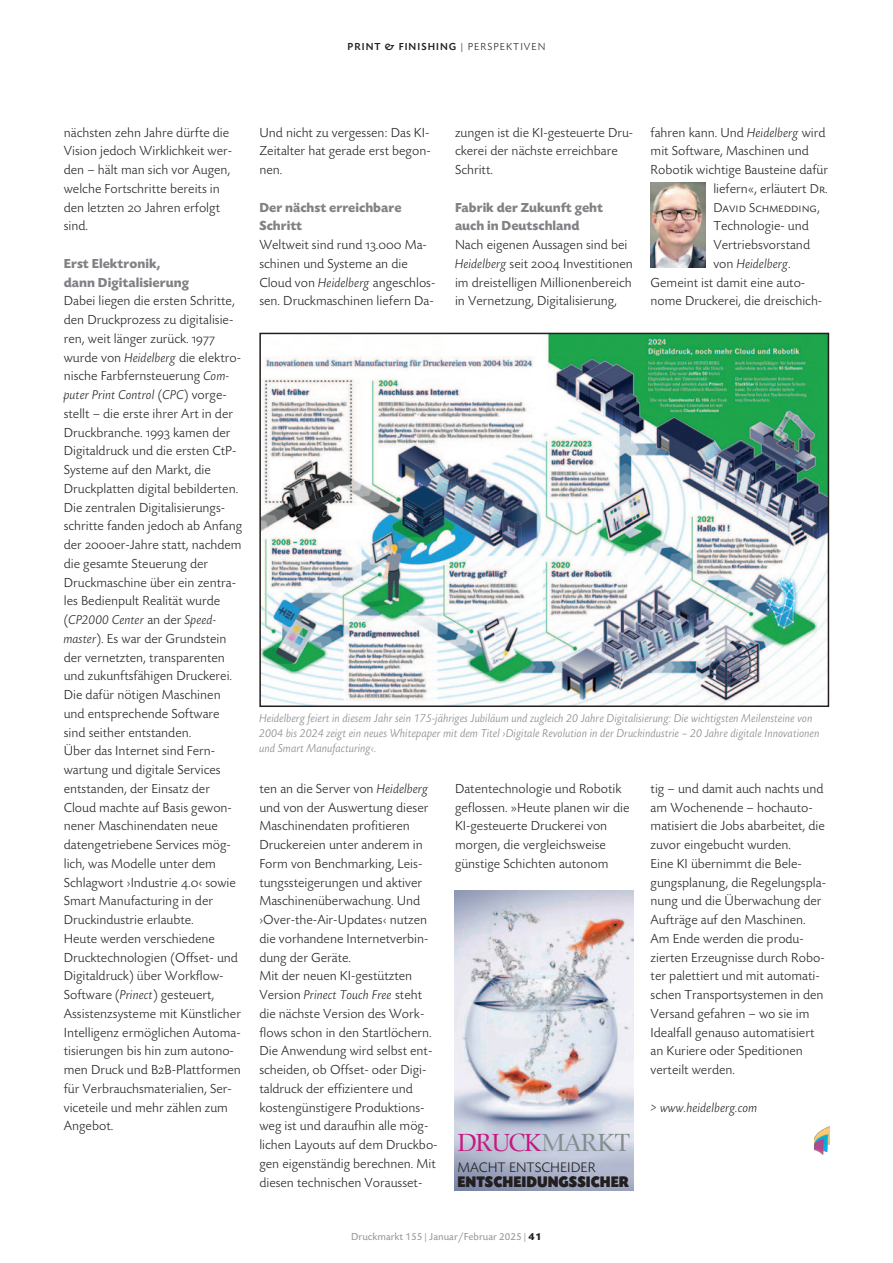
<style>
.page{position:relative;width:893px;height:1263px;background:#fff}
.page>*{position:absolute;margin:0;border:0;box-sizing:border-box;transform-origin:0 0}
.t1{font:25.5px "Zapf Renais SB";letter-spacing:-.05em;color:#c61881}
.t2{font:16.2px "Today SB Ultra";color:#231f20;scale:.9 1}
.t3{font:300 14.25px "Today SB";color:#231f20}
.t4{font:300 13.5px/18.8px "Today SB";color:#231f20}
.t5{font:700 13.5px/18.8px "Today SB";color:#808285}
.t6{font:italic 300 13.5px "Today SB";color:#231f20}
.t7{font:13.5px "Today SB Caps Lig";color:#231f20}
.t8{font:italic 300 12px/15px "Today SB";color:#808285}
.t9{font:10.5px "Today SB";color:#939598}
.t10{font:500 10.5px "Today SB";letter-spacing:.1em;color:#231f20}
.s1{font-weight:300}
.s2{font-family:"Today SB Caps Lig";font-weight:400}
.s3{font-style:italic}
.s4{font-family:"Today SB";font-weight:300}
.s5{font-style:normal}
.s6{color:#838c8e}
.s7{font-weight:700;color:#231f20}
</style>
<div class="page">
<img style="left:262px;top:336px;width:564px;height:368px">
<div style="left:259px;top:333px;width:570px;height:374px;border:2px solid #231f20"></div>
<img style="left:651px;top:182px;width:55px;height:85px">
<img style="left:814px;top:1127px;width:15px;height:27px">
<img style="left:454px;top:891px;width:179px;height:300px">
<p class="t10" style="left:347px;top:42px;width:200px">PRINT &amp; FINISHING <span class="s1">| PERSPEKTIVEN</span></p>
<p class="t4" style="left:64px;top:124px;width:170px">nächsten zehn Jahre dürfte die<br>Vision jedoch Wirk lichkeit wer - den – hält man sich vor Augen, welche Fortschritte bereits in den letzten <span class="s2">20</span> Jahren erfolgt sind.</p>
<p class="t5" style="left:64px;top:256px;width:98px">Erst Elektronik,</p>
<p class="t5" style="left:64px;top:274px;width:127px">dann Digitalisierung</p>
<p class="t4" style="left:64px;top:293px;width:180px">Dabei liegen die ersten Schritte, den Druckprozess zu digitali sie - ren, weit länger zurück. <span class="s2">1977 </span>wurde von <span class="s3">Heidelberg</span> die elektro - nische Farb fernsteuerung <span class="s3">Com - puter Print Control</span> (<span class="s3">CPC</span>) vor ge - stellt – die erste ihrer Art in der<br>Druck branche. <span class="s2">1993</span> kamen der<br>Digitaldruck und die ersten CtP-<br>Systeme auf den Markt, die<br>Druck plat ten digital be bilderten.<br>Die zentralen Digitalisie rungs - schritte fanden jedoch ab Anfang der <span class="s2">2000</span>er-Jahre statt, nachdem die ge samte Steuerung der<br>Druck ma schine über ein zentra - les Bedienpult Realität wurde (<span class="s3">CP2000 Center</span> an der <span class="s3">Speed - master</span>). Es war der Grundstein der vernetzten, transparenten und zukunfts fähigen Druckerei.<br>Die dafür nöti gen Maschinen und entspre chen de Software sind seither entstanden.</p>
<p class="t4" style="left:64px;top:743px;width:174px">Über das Internet sind Fern - wartung und digitale Services entstanden, der Einsatz der<br>Cloud machte auf Basis ge won - nener Maschinenda ten neue datengetriebene Ser vices mög - lich, was Modelle unter dem<br>Schlagwort ›Industrie <span class="s2">4.0‹</span> sowie<br>Smart Manufacturing in der<br>Druckindustrie erlaubte.</p>
<p class="t4" style="left:64px;top:931px;width:179px">Heute werden verschiedene<br>Drucktechnologien (Offset- und<br>Digitaldruck) über Workflow-<br>Software (<span class="s3">Prinect</span>) gesteuert,<br>Assistenzsysteme mit Künstlicher<br>Intelligenz ermöglichen Automa - tisierungen bis hin zum autono - men Druck und B<span class="s2">2</span>B-Plattformen für Verbrauchsmaterialien, Ser - viceteile und mehr zählen zum<br>Angebot.</p>
<p class="t4" style="left:259px;top:124px;width:173px;text-align:justify">Und nicht zu vergessen: Das KI-Zeitalter hat gerade erst begon - nen.</p>
<p class="t5" style="left:259px;top:199px;width:144px">Der nächst erreichbare<br>Schritt</p>
<p class="t4" style="left:259px;top:237px;width:178px">Weltweit sind rund <span class="s2">13.000</span> Ma - schinen und Systeme an die<br>Cloud von <span class="s3">Heidelberg</span> an geschlos - sen. Druckmaschinen liefern Da -</p>
<p class="t4" style="left:455px;top:124px;width:180px">zun gen ist die KI-ge steuerte Dru - cke rei der nächs te er reich bare<br>Schritt.</p>
<p class="t5" style="left:455px;top:199px;width:150px">Fabrik der Zukunft geht auch in Deutschland</p>
<p class="t4" style="left:455px;top:237px;width:179px">Nach eigenen Aussagen sind bei <span class="s3">Heidelberg</span> seit <span class="s2">2004</span> In vestitionen im dreistelligen Millionenbereich in Vernetzung, Digitalisie rung,</p>
<p class="t4" style="left:651px;top:124px;width:176px">fah ren kann. Und <span class="s3">Heidelberg</span> wird</p>
<p class="t4" style="left:651px;top:143px;width:160px">mit Soft ware, Maschinen und</p>
<p class="t4" style="left:651px;top:162px;width:179px">Robotik wichtige Bausteine dafür</p>
<p class="t4" style="left:713px;top:181px;width:116px">liefern«, erläu tert <span class="s2">Dr.</span></p>
<p class="t7" style="left:713px;top:199px;width:108px">David Schmedding<span class="s4">,</span></p>
<p class="t4" style="left:713px;top:218px;width:97px">Tech no lo gie- und</p>
<p class="t4" style="left:713px;top:237px;width:98px">Ver triebsvor stand</p>
<p class="t6" style="left:713px;top:258px;width:79px"><span class="s5">von</span> Heidelberg<span class="s5">.</span></p>
<p class="t4" style="left:651px;top:274px;width:173px">Ge meint ist damit eine auto - nome Druckerei, die dreischich -</p>
<p class="t8" style="left:259px;top:712px;width:562px">Heidelberg feiert in diesem Jahr sein 175-jähriges Jubiläum und zugleich 20 Jahre Digitalisierung: Die wichtigsten Meilensteine von<br>2004 bis 2024 zeigt ein neu es Whitepaper mit dem Titel ›Digitale Revolution in der Druckindustrie – 20 Jahre digi tale Innovationen und Smart Manufacturing‹.</p>
<p class="t4" style="left:259px;top:781px;width:171px;text-align:justify">ten an die Server von <span class="s3">Heidelberg </span>und von der Auswer tung dieser Ma schinendaten pro fi tie ren</p>
<p class="t4" style="left:259px;top:837px;width:171px">Dru cke reien unter an de rem in<br>Form von Bench marking, Leis - tungs steigerungen und akti ver<br>Ma schi nenüberwa chung. Und ›Over-the-Air-Updates‹ nutzen die vorhandene Internet verbin - dung der Geräte.</p>
<p class="t4" style="left:259px;top:968px;width:180px">Mit der neuen KI-gestützten<br>Version <span class="s3">Prinect Touch Free</span> steht die nächste Version des Work - flows schon in den Startlöchern.<br>Die Anwen dung wird selbst ent - scheiden, ob Offset- oder Di gi - taldruck der effizientere und<br>kos ten günstigere Pro duk tions - weg ist und daraufhin alle mög - lichen Lay outs auf dem Druckbo - gen eigenständig be rechnen. Mit die sen technischen Vorausset -</p>
<p class="t4" style="left:455px;top:781px;width:176px">Datentechnologie und Robotik geflossen. »Heute planen wir die<br>KI-ge steuerte Druckerei von morgen, die vergleichsweise güns tige Schichten autonom</p>
<p class="t1" style="left:457px;top:1133px;width:174px">DRUCK<span class="s6">MARKT</span></p>
<p class="t3" style="left:457px;top:1162px;width:140px">MACHT ENTSCHEIDER</p>
<p class="t2" style="left:457px;top:1175px;width:192px">ENTSCHEIDUNGSSICHER</p>
<p class="t4" style="left:651px;top:781px;width:176px">tig – und damit auch nachts und am Wochenende – hochauto - ma ti siert die Jobs abarbeitet, die zuvor eingebucht wurden.</p>
<p class="t4" style="left:651px;top:856px;width:177px">Eine KI übernimmt die Bele - gungs planung, die Regelungspla - nung und die Überwachung der<br>Aufträge auf den Maschinen.</p>
<p class="t4" style="left:651px;top:931px;width:176px">Am Ende wer den die produ - zierten Erzeugnis se durch Robo - ter palet tiert und mit auto mati - schen Transportsystemen in den<br>Versand gefahren – wo sie im<br>Idealfall genauso automatisiert an Kuriere oder Speditionen verteilt werden.</p>
<p class="t6" style="left:651px;top:1102px;width:109px">&gt; www.heidelberg.com</p>
<p class="t9" style="left:351px;top:1233px;width:192px">Druckmarkt 155 | Januar/Februar 2025 | <span class="s7">41</span></p>
</div>
